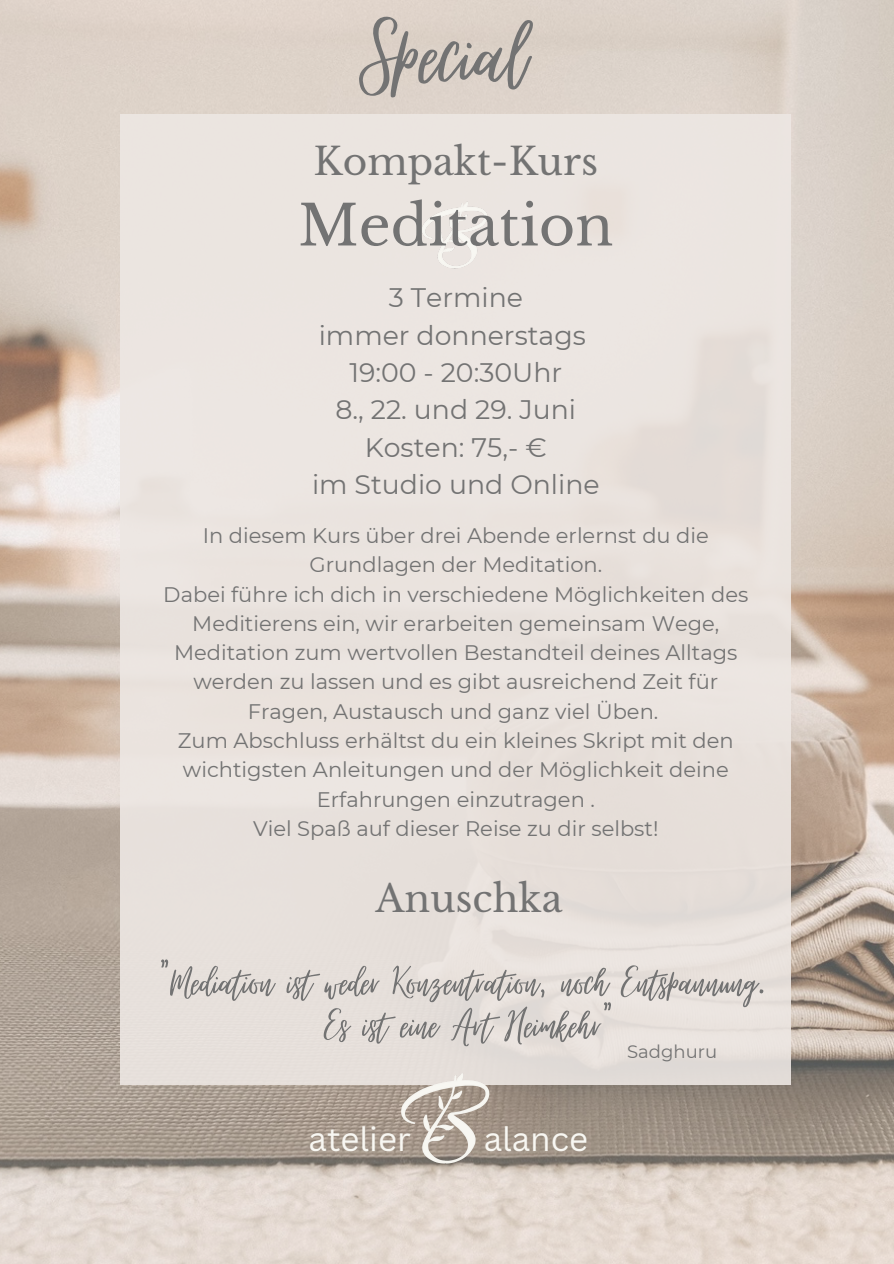
<style>
.page{position:relative;width:894px;height:1264px;background:#fff}
.page>*{position:absolute;margin:0;border:0;box-sizing:border-box;transform-origin:0 0}
.t1{font:120.15px "Virtual";color:#737373}
.t2{font:55.5px "Libre Baskerville";color:#737373}
.t3{font:52.5px "Virtual";color:#737373}
.t4{font:37.5px "Libre Baskerville";color:#737373}
.t5{font:33px "Canva Sans";color:#f8f7f2}
.t6{font:26.7px "Montserrat";color:#737373}
.t7{font:21px/29.2px "Montserrat";color:#737373;text-align:center}
.t8{font:18px "Montserrat";color:#737373}
</style>
<div class="page">
<img style="left:0;top:0;width:893px;height:1263px">
<div style="left:120px;top:114px;width:670px;height:970px;background:#ede7e3"></div>
<img style="left:378px;top:1071px;width:137px;height:98px">
<img style="left:422px;top:201px;width:66px;height:68px">
<p class="t1" style="left:361px;top:-9px;width:166px">Special</p>
<p class="t4" style="left:313px;top:138px;width:286px">Kompakt-Kurs</p>
<p class="t2" style="left:298px;top:192px;width:317px">Meditation</p>
<p class="t6" style="left:388px;top:281px;width:136px">3 Termine</p>
<p class="t6" style="left:318px;top:319px;width:268px">immer donnerstags</p>
<p class="t6" style="left:349px;top:356px;width:214px">19:00 - 20:30Uhr</p>
<p class="t6" style="left:335px;top:393px;width:242px">8., 22. und 29. Juni</p>
<p class="t6" style="left:365px;top:431px;width:183px">Kosten: 75,- €</p>
<p class="t6" style="left:312px;top:468px;width:289px">im Studio und Online</p>
<p class="t7" style="left:203px;top:521px;width:507px">In diesem Kurs über drei Abende erlernst du die<br>Grundlagen der Meditation.</p>
<p class="t7" style="left:163px;top:579px;width:586px">Dabei führe ich dich in verschiedene Möglichkeiten des Meditierens ein, wir erarbeiten gemeinsam Wege, Meditation zum wertvollen Bestandteil deines Alltags werden zu lassen und es gibt ausreichend Zeit für Fragen, Austausch und ganz viel Üben.</p>
<p class="t7" style="left:178px;top:726px;width:557px">Zum Abschluss erhältst du ein kleines Skript mit den wichtigsten Anleitungen und der Möglichkeit deine<br>Erfahrungen einzutragen .</p>
<p class="t7" style="left:253px;top:813px;width:407px">Viel Spaß auf dieser Reise zu dir selbst!</p>
<p class="t4" style="left:375px;top:875px;width:188px">Anuschka</p>
<p class="t3" style="left:158px;top:954px;width:609px">"Mediation ist weder Konzentration, noch Entspannung.</p>
<p class="t3" style="left:324px;top:997px;width:290px">Es ist eine Art Heimkehr"</p>
<p class="t8" style="left:627px;top:1040px;width:91px">Sadghuru</p>
<p class="t5" style="left:308px;top:1116px;width:104px">atelier</p>
<p class="t5" style="left:483px;top:1116px;width:106px">alance</p>
</div>
